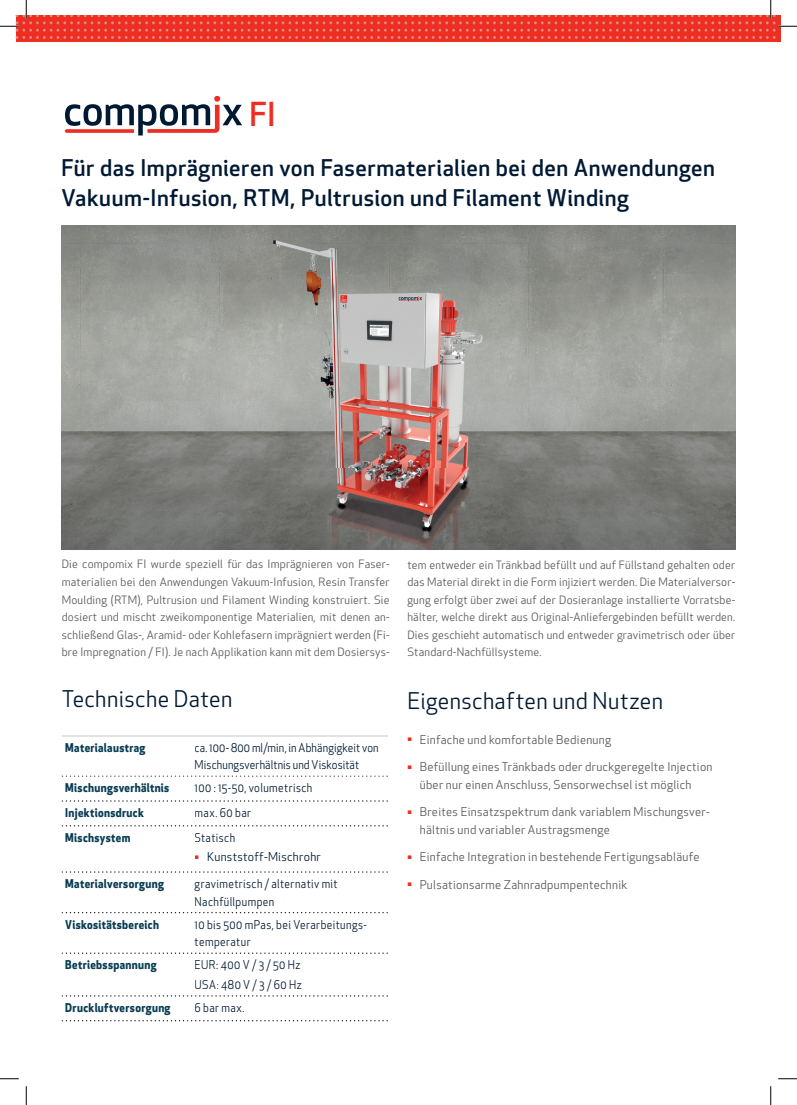
<style>
.page{position:relative;width:797px;height:1105px;background:#fff}
.page>*{position:absolute;margin:0;border:0;box-sizing:border-box;transform-origin:0 0}
.t1{font:500 32.38px "Apex New";color:#ee2e22}
.t2{font:500 22.5px/30px "Apex New";letter-spacing:.025em;color:#001932}
.t3{font:22.5px "Apex New";letter-spacing:.02em;color:#001932}
.t4{font:11.88px/17.5px "Apex New";letter-spacing:.025em;color:#57585a}
.t5{font:11.88px/17.5px "Apex New";letter-spacing:.035em;color:#001932;scale:.91 1}
.t6{font:700 11.88px "Apex New";letter-spacing:.03em;color:#083c53;scale:.91 1}
.t7{font:11.88px/17.5px "Apex New";letter-spacing:.01em;color:#001932;scale:.91 1}
.t8{font:11.88px "Apex New";letter-spacing:.035em;color:#001932}
.t9{font:11.25px/17.5px "Apex New";letter-spacing:.02em;color:#57585a;text-align:justify}
</style>
<div class="page">
<div style="left:16px;top:16px;width:764px;height:26px;background:#ee2e22"></div>
<img style="left:62px;top:225px;width:673px;height:324px">
<svg style="left:62px;top:800px;width:326px;height:2px"></svg>
<svg style="left:62px;top:825px;width:326px;height:1px"></svg>
<svg style="left:62px;top:871px;width:326px;height:2px"></svg>
<svg style="left:62px;top:912px;width:326px;height:1px"></svg>
<svg style="left:62px;top:995px;width:326px;height:1px"></svg>
<svg style="left:62px;top:1020px;width:326px;height:1px"></svg>
<svg style="left:62px;top:952px;width:326px;height:2px"></svg>
<hr style="left:62px;top:735px;width:125px;height:1px;background:#e1e2e4">
<hr style="left:187px;top:735px;width:201px;height:1px;background:#e1e2e4">
<svg style="left:62px;top:775px;width:326px;height:2px"></svg>
<svg style="left:65px;top:96px;width:177px;height:39px"></svg>
<svg style="left:0;top:1078px;width:19px;height:1px"></svg>
<svg style="left:778px;top:1078px;width:19px;height:1px"></svg>
<svg style="left:25px;top:1086px;width:2px;height:19px"></svg>
<svg style="left:0;top:0;width:797px;height:39px"></svg>
<svg style="left:770px;top:1086px;width:1px;height:19px"></svg>
<h1 class="t1" style="left:249px;top:92px;width:28px">FI</h1>
<h2 class="t2" style="left:61px;top:153px;width:655px">Für das Imprägnieren von Fasermaterialien bei den Anwendungen<br>Vakuum-Infusion, RTM, Pultrusion und Filament Winding</h2>
<p class="t9" style="left:62px;top:556px;width:329px">Die compomix FI wurde speziell für das Imprägnieren von Faser&shy;materialien bei den Anwendungen Vakuum-Infusion, Resin Transfer Moulding (RTM), Pultrusion und Filament Winding konstruiert. Sie dosiert und mischt zweikomponentige Materialien, mit denen an&shy;schließend Glas-, Aramid- oder Kohlefasern imprägniert werden (Fi&shy;bre Impregnation / FI). Je nach Applikation kann mit dem Dosiersys-</p>
<p class="t9" style="left:407px;top:556px;width:329px">tem entweder ein Tränkbad befüllt und auf Füllstand gehalten oder das Material direkt in die Form injiziert werden. Die Materialversor&shy;gung erfolgt über zwei auf der Dosieranlage installierte Vorratsbe&shy;hälter, welche direkt aus Original-Anliefergebinden befüllt werden.<br>Dies geschieht automatisch und entweder gravimetrisch oder über Standard-Nachfüllsysteme.</p>
<h2 class="t3" style="left:62px;top:684px;width:172px">Technische Daten</h2>
<h2 class="t3" style="left:407px;top:686px;width:257px">Eigenschaften und Nutzen</h2>
<p class="t4" style="left:407px;top:731px;width:205px"><sup>▪</sup> Einfache und komfortable Bedienung</p>
<p class="t4" style="left:420px;top:758px;width:294px;text-indent:-12px"><sup>▪</sup> Befüllung eines Tränkbads oder druckgeregelte Injection über nur einen Anschluss, Sensorwechsel ist möglich</p>
<p class="t4" style="left:420px;top:803px;width:291px;text-indent:-12px"><sup>▪</sup> Breites Einsatzspektrum dank variablem Mischungsver&shy;hältnis und variabler Austragsmenge</p>
<p class="t4" style="left:407px;top:848px;width:293px"><sup>▪</sup> Einfache Integration in bestehende Fertigungsabläufe</p>
<p class="t4" style="left:407px;top:876px;width:221px"><sup>▪</sup> Pulsationsarme Zahnradpumpentechnik</p>
<p class="t6" style="left:65px;top:739px;width:89px">Materialaustrag</p>
<p class="t7" style="left:195px;top:738px;width:204px">ca. 100- 800 ml/min, in Abhängigkeit von<br>Mischungsverhältnis und Viskosität</p>
<p class="t6" style="left:65px;top:779px;width:116px">Mischungsverhältnis</p>
<p class="t5" style="left:195px;top:779px;width:131px">100 : 15-50, volumetrisch</p>
<p class="t6" style="left:65px;top:804px;width:88px">Injektionsdruck</p>
<p class="t5" style="left:195px;top:804px;width:64px">max. 60 bar</p>
<p class="t6" style="left:65px;top:829px;width:73px">Mischsystem</p>
<p class="t5" style="left:195px;top:829px;width:46px">Statisch</p>
<p class="t8" style="left:195px;top:849px;width:128px"><sup>▪</sup> Kunststoff-Mischrohr</p>
<p class="t6" style="left:65px;top:875px;width:110px">Materialversorgung</p>
<p class="t5" style="left:195px;top:875px;width:159px">gravimetrisch / alternativ mit<br>Nachfüllpumpen</p>
<p class="t6" style="left:65px;top:916px;width:105px">Viskositätsbereich</p>
<p class="t5" style="left:195px;top:915px;width:191px">10 bis 500 mPas, bei Verarbeitungs&shy;temperatur</p>
<p class="t6" style="left:65px;top:956px;width:102px">Betriebsspannung</p>
<p class="t5" style="left:195px;top:955px;width:119px;line-height:19.6px">EUR: 400 V / 3 / 50 Hz<br>USA: 480 V / 3 / 60 Hz</p>
<p class="t6" style="left:65px;top:999px;width:117px">Druckluftversorgung</p>
<p class="t5" style="left:195px;top:999px;width:56px">6 bar max.</p>
</div>
